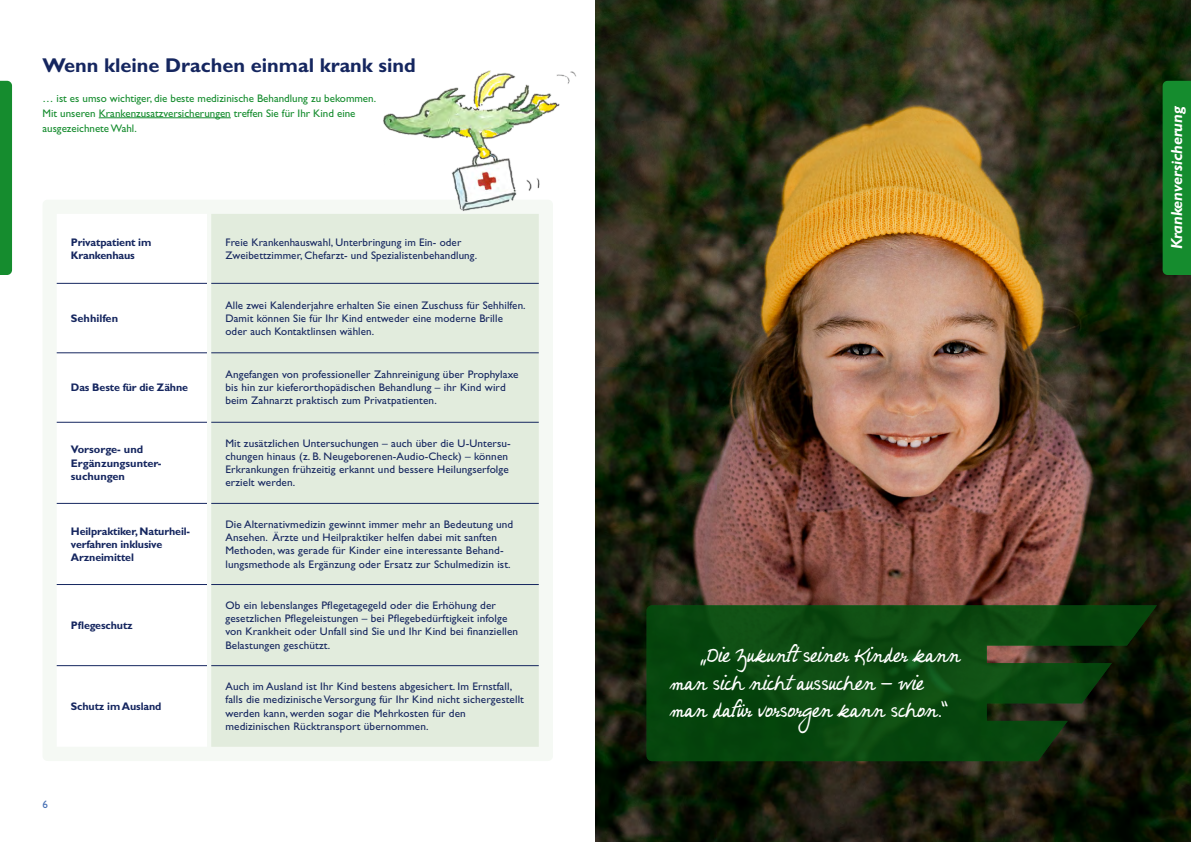
<style>
.page{position:relative;width:1191px;height:842px;background:#fff}
.page>*{position:absolute;margin:0;border:0;box-sizing:border-box;transform-origin:0 0}
.t1{font:20px/27.5px "Hakon Handwriting";color:#fff}
.t2{font:700 20px "Gill Sans Std";color:#15265f}
.t3{font:italic 700 16px "Gill Sans Std";letter-spacing:-.01em;color:#fff}
.t4{font:11px/13.2px "Gill Sans Std";letter-spacing:.01em;color:#15265f}
.t5{font:700 11px/13.2px "Gill Sans Std";letter-spacing:-.01em;color:#15265f}
.t6{font:11px/15px "Gill Sans Std";color:#158c2e}
.t7{font:11px "Gill Sans Std";color:#4770b4}
</style>
<div class="page">
<img style="left:595px;top:0;width:596px;height:842px">
<svg style="left:646px;top:605px;width:511px;height:156px;background:#0d410f"></svg>
<hr style="left:99px;top:118px;width:132px;height:1px;background:#158c2e">
<div style="left:0;top:81px;width:12px;height:194px;background:#158c2e"></div>
<div style="left:43px;top:200px;width:510px;height:561px;background:#f5f9f4;border-radius:5px"></div>
<div style="left:57px;top:214px;width:150px;height:532px;background:#fff"></div>
<div style="left:211px;top:214px;width:328px;height:533px;background:#e2ecdd"></div>
<hr style="left:57px;top:353px;width:150px;height:1px;background:#15265f">
<hr style="left:57px;top:283px;width:150px;height:1px;background:#15265f">
<hr style="left:211px;top:283px;width:328px;height:1px;background:#15265f">
<hr style="left:57px;top:422px;width:150px;height:1px;background:#15265f">
<hr style="left:57px;top:503px;width:150px;height:1px;background:#15265f">
<hr style="left:57px;top:584px;width:150px;height:1px;background:#15265f">
<hr style="left:57px;top:665px;width:150px;height:1px;background:#15265f">
<hr style="left:211px;top:353px;width:328px;height:1px;background:#15265f">
<hr style="left:211px;top:422px;width:328px;height:1px;background:#15265f">
<hr style="left:211px;top:503px;width:328px;height:1px;background:#15265f">
<hr style="left:211px;top:584px;width:328px;height:1px;background:#15265f">
<hr style="left:211px;top:665px;width:328px;height:1px;background:#15265f">
<img style="left:383px;top:70px;width:193px;height:141px">
<div style="left:1162px;top:81px;width:29px;height:194px;background:#158c2e"></div>
<h1 class="t2" style="left:43px;top:53px;width:375px">Wenn kleine Drachen einmal krank sind</h1>
<p class="t6" style="left:43px;top:91px;width:335px">… ist es umso wichtiger, die beste medizinische Behandlung zu bekommen.<br>Mit unseren Krankenzusatzversicherungen treffen Sie für Ihr Kind eine ausgezeichnete Wahl.</p>
<p class="t5" style="left:71px;top:235px;width:82px">Privatpatient im<br>Krankenhaus</p>
<p class="t4" style="left:225px;top:236px;width:253px">Freie Krankenhauswahl, Unterbringung im Ein- oder<br>Zweibettzimmer, Chefarzt- und Spezialistenbehandlung.</p>
<p class="t5" style="left:71px;top:311px;width:49px">Sehhilfen</p>
<p class="t5" style="left:71px;top:381px;width:119px">Das Beste für die Zähne</p>
<p class="t4" style="left:225px;top:298px;width:302px">Alle zwei Kalenderjahre erhalten Sie einen Zuschuss für Sehhilfen.<br>Damit können Sie für Ihr Kind entweder eine moderne Brille oder auch Kontaktlinsen wählen.</p>
<p class="t4" style="left:225px;top:368px;width:294px">Angefangen von professioneller Zahnreinigung über Prophylaxe bis hin zur kieferorthopädischen Behandlung – ihr Kind wird beim Zahnarzt praktisch zum Privatpatienten.</p>
<p class="t5" style="left:71px;top:443px;width:92px">Vorsorge- und<br>Ergänzungsunter&shy;suchungen</p>
<p class="t4" style="left:225px;top:436px;width:287px">Mit zusätzlichen Untersuchungen – auch über die U-Untersu&shy;chungen hinaus (z. B. Neugeborenen-Audio-Check) – können Erkrankungen frühzeitig erkannt und bessere Heilungserfolge erzielt werden.</p>
<p class="t5" style="left:71px;top:524px;width:121px">Heilpraktiker, Naturheil&shy;verfahren inklusive<br>Arzneimittel</p>
<p class="t4" style="left:225px;top:518px;width:289px">Die Alternativmedizin gewinnt immer mehr an Bedeutung und Ansehen. Ärzte und Heilpraktiker helfen dabei mit sanften Methoden, was gerade für Kinder eine interessante Behand&shy;lungsmethode als Ergänzung oder Ersatz zur Schulmedizin ist.</p>
<p class="t5" style="left:71px;top:618px;width:63px">Pflegeschutz</p>
<p class="t5" style="left:71px;top:700px;width:92px">Schutz im Ausland</p>
<p class="t7" style="left:43px;top:798px;width:7px">6</p>
<p class="t4" style="left:225px;top:599px;width:294px">Ob ein lebenslanges Pflegetagegeld oder die Erhöhung der gesetzlichen Pflegeleistungen – bei Pflegebedürftigkeit infolge von Krankheit oder Unfall sind Sie und Ihr Kind bei finanziellen Belastungen geschützt.</p>
<p class="t4" style="left:225px;top:680px;width:300px">Auch im Ausland ist Ihr Kind bestens abgesichert. Im Ernstfall, falls die medizinische Versorgung für Ihr Kind nicht sichergestellt werden kann, werden sogar die Mehrkosten für den medizinischen Rücktransport übernommen.</p>
<h1 class="t1" style="left:670px;top:642px;width:291px;text-indent:30px">„Die Zukunft seiner Kinder kann man sich nicht aussuchen - wie man dafür vorsorgen kann schon.“</h1>
<h2 class="t3" style="left:1167px;top:249px;width:145px;rotate:-90deg">Krankenversicherung</h2>
</div>
